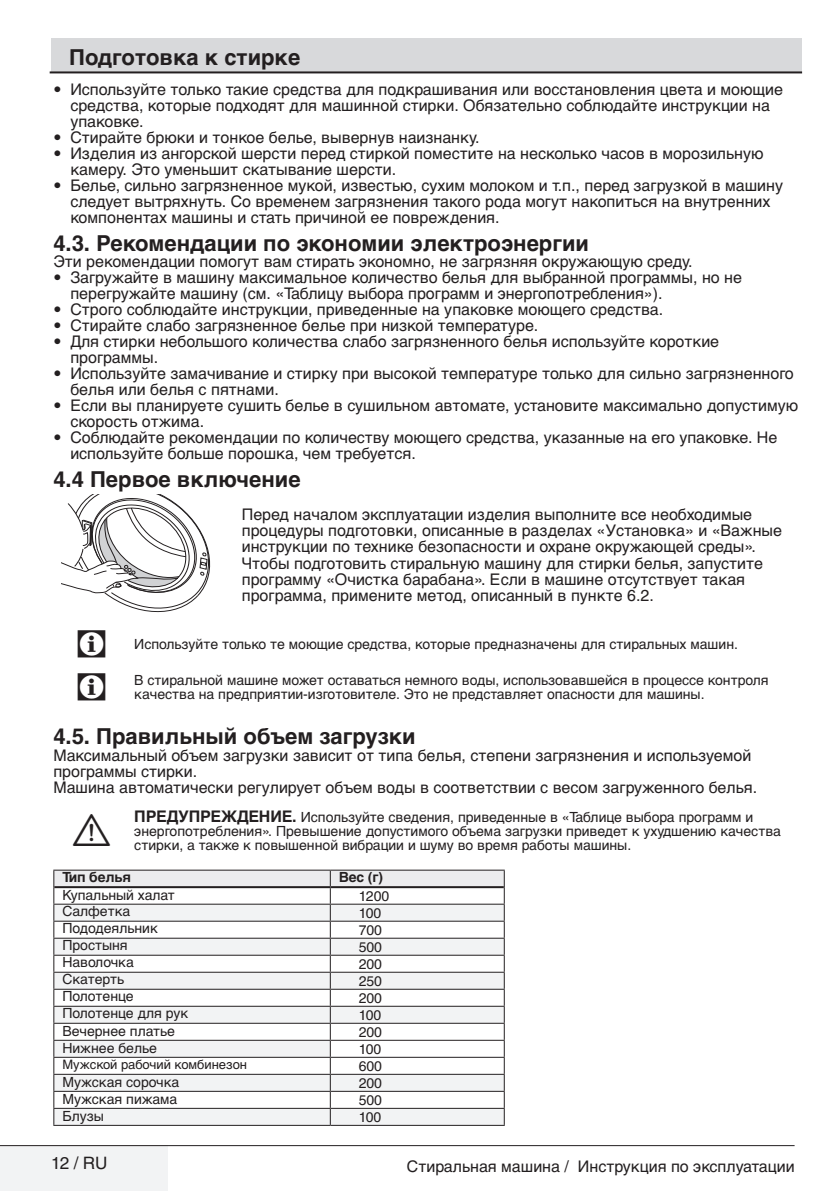
<style>
.page{position:relative;width:840px;height:1191px;background:#fff}
.page>*{position:absolute;margin:0;border:0;box-sizing:border-box;transform-origin:0 0}
.Girintili_Yazi_uyari{font:40px "ZIWARNUN";color:#231f20}
.Konu_Baslik{font:700 22px "Helvetica Cyr";color:#231f20}
.Unite_Baslik{font:700 22px "Helvetica Cyr";color:#231f20}
.t1{font:17.2px "Helvetica Cyr Upright";color:#231f20}
.Girintili_Yazi{font:16px/16px "Helvetica Cyr Upright";color:#231f20}
.Normal_Yazi{font:16px/16px "Helvetica Cyr Upright";color:#231f20}
.Girintili_Yazi_uyari-2{font:14px/14px "Helvetica Cyr Upright";color:#231f20}
.Normal_Yazi-2{font:14px "Helvetica Cyr Upright";color:#231f20}
.Normal_Yazi-3{font:700 14px "Helvetica Cyr";letter-spacing:-.01em;color:#231f20}
.Normal_Yazi-4{font:13px "Helvetica Cyr Upright";color:#231f20}
.s1{font-family:"Helvetica Cyr";font-weight:700;font-size:16px}
</style>
<div class="page">
<div style="left:0;top:1145px;width:168px;height:46px;background:#f2f3f4"></div>
<hr style="left:0;top:1145px;width:794px;height:1px;background:#231f20">
<svg style="left:61px;top:494px;width:150px;height:119px"></svg>
<hr style="left:53px;top:869px;width:277px;height:1px;background:#231f20">
<hr style="left:330px;top:869px;width:174px;height:1px;background:#231f20">
<hr style="left:53px;top:1124px;width:277px;height:1px;background:#231f20">
<svg style="left:53px;top:870px;width:451px;height:254px"></svg>
<hr style="left:330px;top:1107px;width:174px;height:1px;background:#231f20">
<hr style="left:330px;top:1124px;width:174px;height:1px;background:#231f20">
<div style="left:51px;top:38px;width:750px;height:34px;background:#d8d9db"></div>
<hr style="left:50px;top:71px;width:751px;height:2px;background:#231f20">
<p class="Unite_Baslik" style="left:69px;top:45px;width:232px">Подготовка к стирке</p>
<p class="Girintili_Yazi" style="left:70px;top:82px;width:713px;text-indent:-17px">• Используйте только такие средства для подкрашивания или восстановления цвета и моющие средства, которые подходят для машинной стирки. Обязательно соблюдайте инструкции на упаковке.</p>
<p class="Girintili_Yazi" style="left:53px;top:130px;width:427px">• Стирайте брюки и тонкое белье, вывернув наизнанку.</p>
<p class="Girintili_Yazi" style="left:70px;top:146px;width:694px;text-indent:-17px">• Изделия из ангорской шерсти перед стиркой поместите на несколько часов в морозильную камеру. Это уменьшит скатывание шерсти.</p>
<p class="Girintili_Yazi" style="left:70px;top:178px;width:713px;text-indent:-17px">• Белье, сильно загрязненное мукой, известью, сухим молоком и т.п., перед загрузкой в машину следует вытряхнуть. Со временем загрязнения такого рода могут накопиться на внутренних компонентах машины и стать причиной ее повреждения.</p>
<p class="Konu_Baslik" style="left:53px;top:230px;width:537px">4.3. Рекомендации по экономии электроэнергии</p>
<p class="Normal_Yazi" style="left:53px;top:253px;width:640px">Эти рекомендации помогут вам стирать экономно, не загрязняя окружающую среду.</p>
<p class="Girintili_Yazi" style="left:70px;top:270px;width:672px;text-indent:-17px">• Загружайте в машину максимальное количество белья для выбранной программы, но не перегружайте машину (см. «Таблицу выбора программ и энергопотребления»).</p>
<p class="Girintili_Yazi" style="left:53px;top:302px;width:611px">• Строго соблюдайте инструкции, приведенные на упаковке моющего средства.</p>
<p class="Girintili_Yazi" style="left:53px;top:318px;width:486px">• Стирайте слабо загрязненное белье при низкой температуре.</p>
<p class="Girintili_Yazi" style="left:70px;top:334px;width:650px;text-indent:-17px">• Для стирки небольшого количества слабо загрязненного белья используйте короткие программы.</p>
<p class="Girintili_Yazi" style="left:70px;top:366px;width:724px;text-indent:-17px">• Используйте замачивание и стирку при высокой температуре только для сильно загрязненного белья или белья с пятнами.</p>
<p class="Girintili_Yazi" style="left:70px;top:398px;width:728px;text-indent:-17px">• Если вы планируете сушить белье в сушильном автомате, установите максимально допустимую скорость отжима.</p>
<p class="Girintili_Yazi" style="left:70px;top:430px;width:708px;text-indent:-17px">• Соблюдайте рекомендации по количеству моющего средства, указанные на его упаковке. Не используйте больше порошка, чем требуется.</p>
<p class="Konu_Baslik" style="left:53px;top:466px;width:248px">4.4 Первое включение</p>
<p class="Normal_Yazi" style="left:242px;top:506px;width:541px">Перед началом эксплуатации изделия выполните все необходимые процедуры подготовки, описанные в разделах «Установка» и «Важные инструкции по технике безопасности и охране окружающей среды».</p>
<p class="Normal_Yazi" style="left:242px;top:555px;width:522px">Чтобы подготовить стиральную машину для стирки белья, запустите программу «Очистка барабана». Если в машине отсутствует такая программа, примените метод, описанный в пункте 6.2.</p>
<p class="Girintili_Yazi_uyari" style="left:76px;top:622px;width:36px">C</p>
<p class="Girintili_Yazi_uyari-2" style="left:134px;top:637px;width:605px">Используйте только те моющие средства, которые предназначены для стиральных машин.</p>
<p class="Girintili_Yazi_uyari" style="left:76px;top:665px;width:36px">C</p>
<p class="Girintili_Yazi_uyari-2" style="left:134px;top:673px;width:635px">В стиральной машине может оставаться немного воды, использовавшейся в процессе контроля качества на предприятии-изготовителе. Это не представляет опасности для машины.</p>
<p class="Konu_Baslik" style="left:53px;top:724px;width:363px">4.5. Правильный объем загрузки</p>
<p class="Normal_Yazi" style="left:53px;top:747px;width:699px">Максимальный объем загрузки зависит от типа белья, степени загрязнения и используемой программы стирки.</p>
<p class="Normal_Yazi" style="left:53px;top:779px;width:704px">Машина автоматически регулирует объем воды в соответствии с весом загруженного белья.</p>
<p class="Girintili_Yazi_uyari" style="left:73px;top:808px;width:40px">A</p>
<p class="Girintili_Yazi_uyari-2" style="left:134px;top:810px;width:647px"><span class="s1">ПРЕДУПРЕЖДЕНИЕ.</span> Используйте сведения, приведенные в «Таблице выбора программ и энергопотребления». Превышение допустимого объема загрузки приведет к ухудшению качества стирки, а также к повышенной вибрации и шуму во время работы машины.</p>
<p class="Normal_Yazi-3" style="left:62px;top:869px;width:70px">Тип белья</p>
<p class="Normal_Yazi-3" style="left:338px;top:869px;width:46px">Вес (г)</p>
<p class="Normal_Yazi-2" style="left:62px;top:887px;width:114px">Купальный халат</p>
<p class="Normal_Yazi-2" style="left:358px;top:888px;width:32px">1200</p>
<p class="Normal_Yazi-2" style="left:62px;top:903px;width:69px">Салфетка</p>
<p class="Normal_Yazi-2" style="left:358px;top:905px;width:24px">100</p>
<p class="Normal_Yazi-2" style="left:62px;top:920px;width:97px">Пододеяльник</p>
<p class="Normal_Yazi-2" style="left:358px;top:922px;width:25px">700</p>
<p class="Normal_Yazi-2" style="left:62px;top:937px;width:67px">Простыня</p>
<p class="Normal_Yazi-2" style="left:358px;top:939px;width:25px">500</p>
<p class="Normal_Yazi-2" style="left:62px;top:954px;width:73px">Наволочка</p>
<p class="Normal_Yazi-2" style="left:358px;top:956px;width:25px">200</p>
<p class="Normal_Yazi-2" style="left:62px;top:971px;width:63px">Скатерть</p>
<p class="Normal_Yazi-2" style="left:358px;top:973px;width:25px">250</p>
<p class="Normal_Yazi-2" style="left:62px;top:988px;width:73px">Полотенце</p>
<p class="Normal_Yazi-2" style="left:358px;top:990px;width:25px">200</p>
<p class="Normal_Yazi-2" style="left:62px;top:1005px;width:127px">Полотенце для рук</p>
<p class="Normal_Yazi-2" style="left:358px;top:1007px;width:24px">100</p>
<p class="Normal_Yazi-2" style="left:62px;top:1022px;width:114px">Вечернее платье</p>
<p class="Normal_Yazi-2" style="left:358px;top:1024px;width:25px">200</p>
<p class="Normal_Yazi-2" style="left:62px;top:1039px;width:96px">Нижнее белье</p>
<p class="Normal_Yazi-2" style="left:358px;top:1041px;width:24px">100</p>
<p class="Normal_Yazi-4" style="left:62px;top:1057px;width:186px">Мужской рабочий комбинезон</p>
<p class="Normal_Yazi-2" style="left:358px;top:1058px;width:25px">600</p>
<p class="Normal_Yazi-2" style="left:62px;top:1073px;width:118px">Мужская сорочка</p>
<p class="Normal_Yazi-2" style="left:358px;top:1075px;width:25px">200</p>
<p class="Normal_Yazi-2" style="left:62px;top:1090px;width:116px">Мужская пижама</p>
<p class="Normal_Yazi-2" style="left:358px;top:1092px;width:25px">500</p>
<p class="Normal_Yazi-2" style="left:62px;top:1107px;width:43px">Блузы</p>
<p class="Normal_Yazi-2" style="left:358px;top:1109px;width:24px">100</p>
<p class="t1" style="left:51px;top:1153px;width:58px">12 / RU</p>
<p class="Girintili_Yazi" style="left:406px;top:1158px;width:389px">Стиральная машина / Инструкция по эксплуатации</p>
</div>
